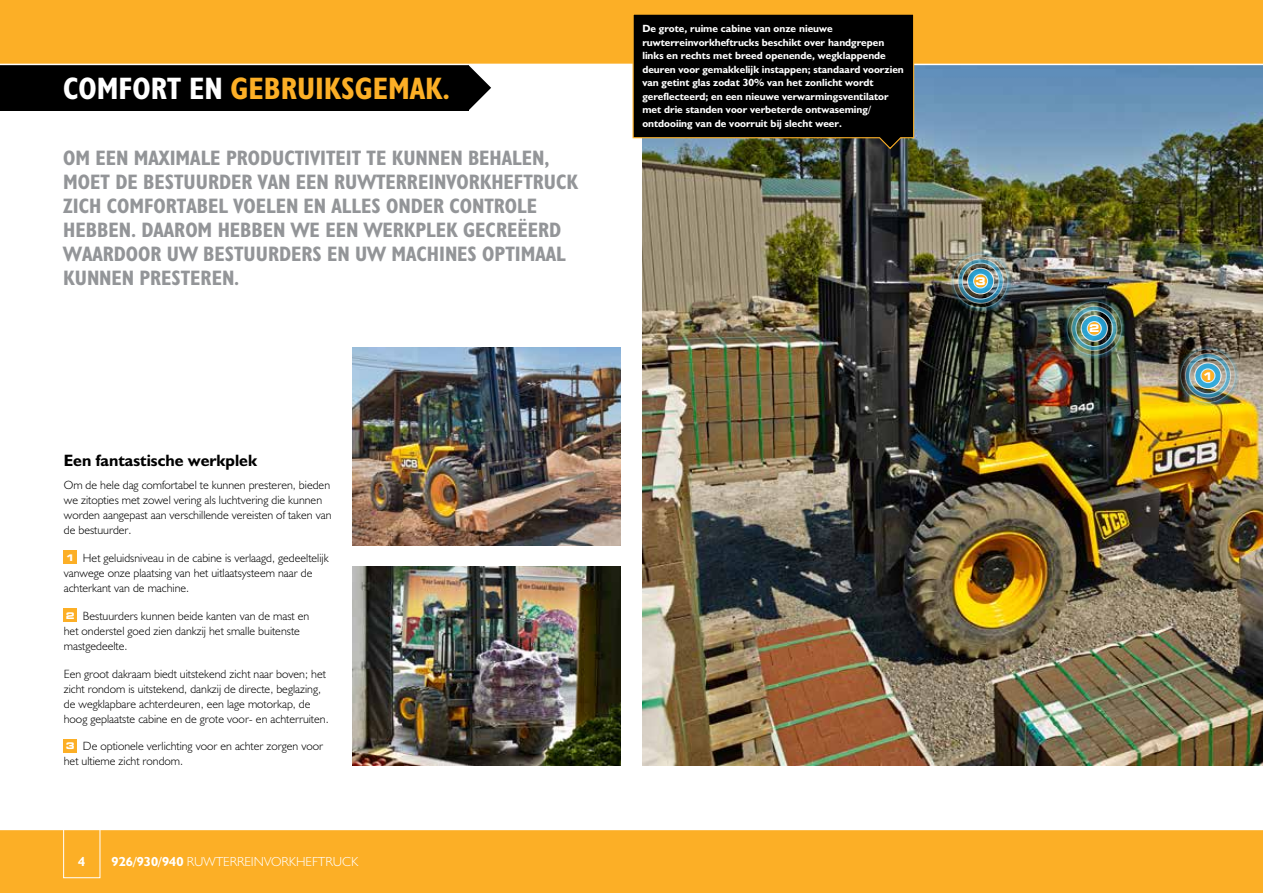
<style>
.page{position:relative;width:1263px;height:893px;background:#fff}
.page>*{position:absolute;margin:0;border:0;box-sizing:border-box;transform-origin:0 0}
.t1{font:31.2px "JCB Bold Condensed";color:#fcaf26}
.t2{font:21px/24px "JCB Bold Condensed";color:#939598}
.t3{font:16.5px "JCB Bold";color:#000}
.t4{font:13.2px "JCB Light";color:#fff}
.t5{font:13.2px "JCB Bold";color:#fff}
.t6{font:12px/15px "JCB Light";color:#000}
.t7{font:10.5px/13.5px "JCB Bold";color:#fff}
.t8{font:700 expanded 10.5px "Square 721 BT";color:#fff}
.s1{color:#fff}
.s2{font-family:"Square 721 BT";font-weight:700;font-stretch:expanded;font-size:9.15px;color:#fff}
.s3{font-family:"JCB Bold"}
</style>
<div class="page">
<img style="left:642px;top:65px;width:621px;height:700px">
<svg style="left:468px;top:65px;width:23px;height:45px"></svg>
<div style="left:0;top:54px;width:468px;height:57px;background:#000"></div>
<div style="left:0;top:0;width:1263px;height:64px;background:#fcaf26"></div>
<div style="left:0;top:829px;width:1263px;height:64px;background:#fcaf26"></div>
<hr style="left:0;top:829px;width:1263px;height:1px;background:#fff">
<hr style="left:0;top:64px;width:1263px;height:1px;background:#fff">
<div style="left:64px;top:551px;width:13px;height:13px;background:#fcaf26"></div>
<div style="left:64px;top:609px;width:13px;height:13px;background:#fcaf26"></div>
<div style="left:64px;top:739px;width:13px;height:13px;background:#fcaf26"></div>
<div style="left:63px;top:819px;width:37px;height:59px;border:1px solid #fff"></div>
<img style="left:353px;top:347px;width:268px;height:199px">
<img style="left:353px;top:567px;width:268px;height:198px">
<svg style="left:632px;top:14px;width:283px;height:136px;background:#0d0d0a"></svg>
<img style="left:1176px;top:344px;width:64px;height:63px">
<img style="left:948px;top:250px;width:65px;height:63px">
<img style="left:1062px;top:297px;width:64px;height:63px">
<h1 class="t1" style="left:63px;top:69px;width:388px"><span class="s1">COMFORT EN</span> GEBRUIKSGEMAK.</h1>
<p class="t2" style="left:63px;top:145px;width:516px">OM EEN MAXIMALE PRODUCTIVITEIT TE KUNNEN BEHALEN, MOET DE BESTUURDER VAN EEN RUWTERREINVORKHEFTRUCK ZICH COMFORTABEL VOELEN EN ALLES ONDER CONTROLE HEBBEN. DAAROM HEBBEN WE EEN WERKPLEK GECREËERD WAARDOOR UW BESTUURDERS EN UW MACHINES OPTIMAAL KUNNEN PRESTEREN.</p>
<p class="t7" style="left:642px;top:21px;width:263px">De grote, ruime cabine van onze nieuwe ruwterreinvorkheftrucks beschikt over handgrepen links en rechts met breed openende, wegklappende deuren voor gemakkelijk instappen; standaard voorzien van getint glas zodat 30% van het zonlicht wordt gereflecteerd; en een nieuwe verwarmingsventilator met drie standen voor verbeterde ontwaseming/ ontdooiing van de voorruit bij slecht weer.</p>
<h3 class="t3" style="left:64px;top:450px;width:195px">Een fantastische werkplek</h3>
<p class="t6" style="left:64px;top:478px;width:269px">Om de hele dag comfortabel te kunnen presteren, bieden we zitopties met zowel vering als luchtvering die kunnen worden aangepast aan verschillende vereisten of taken van de bestuurder.</p>
<p class="t6" style="left:64px;top:550px;width:266px"><span class="s2">1</span> Het geluidsniveau in de cabine is verlaagd, gedeeltelijk vanwege onze plaatsing van het uitlaatsysteem naar de achterkant van de machine.</p>
<p class="t6" style="left:64px;top:608px;width:247px"><span class="s2">2</span> Bestuurders kunnen beide kanten van de mast en het onderstel goed zien dankzij het smalle buitenste mastgedeelte.</p>
<p class="t6" style="left:64px;top:666px;width:266px">Een groot dakraam biedt uitstekend zicht naar boven; het zicht rondom is uitstekend, dankzij de directe, beglazing, de wegklapbare achterdeuren, een lage motorkap, de hoog geplaatste cabine en de grote voor- en achterruiten.</p>
<p class="t6" style="left:64px;top:739px;width:261px"><span class="s2">3</span> De optionele verlichting voor en achter zorgen voor het ultieme zicht rondom.</p>
<p class="t5" style="left:78px;top:853px;width:9px">4</p>
<p class="t4" style="left:112px;top:853px;width:248px"><span class="s3">926/930/940</span> RUWTERREINVORKHEFTRUCK</p>
<p class="t8" style="left:975px;top:275px;width:12px">3</p>
<p class="t8" style="left:1089px;top:322px;width:12px">2</p>
<p class="t8" style="left:1203px;top:369px;width:12px">1</p>
</div>
